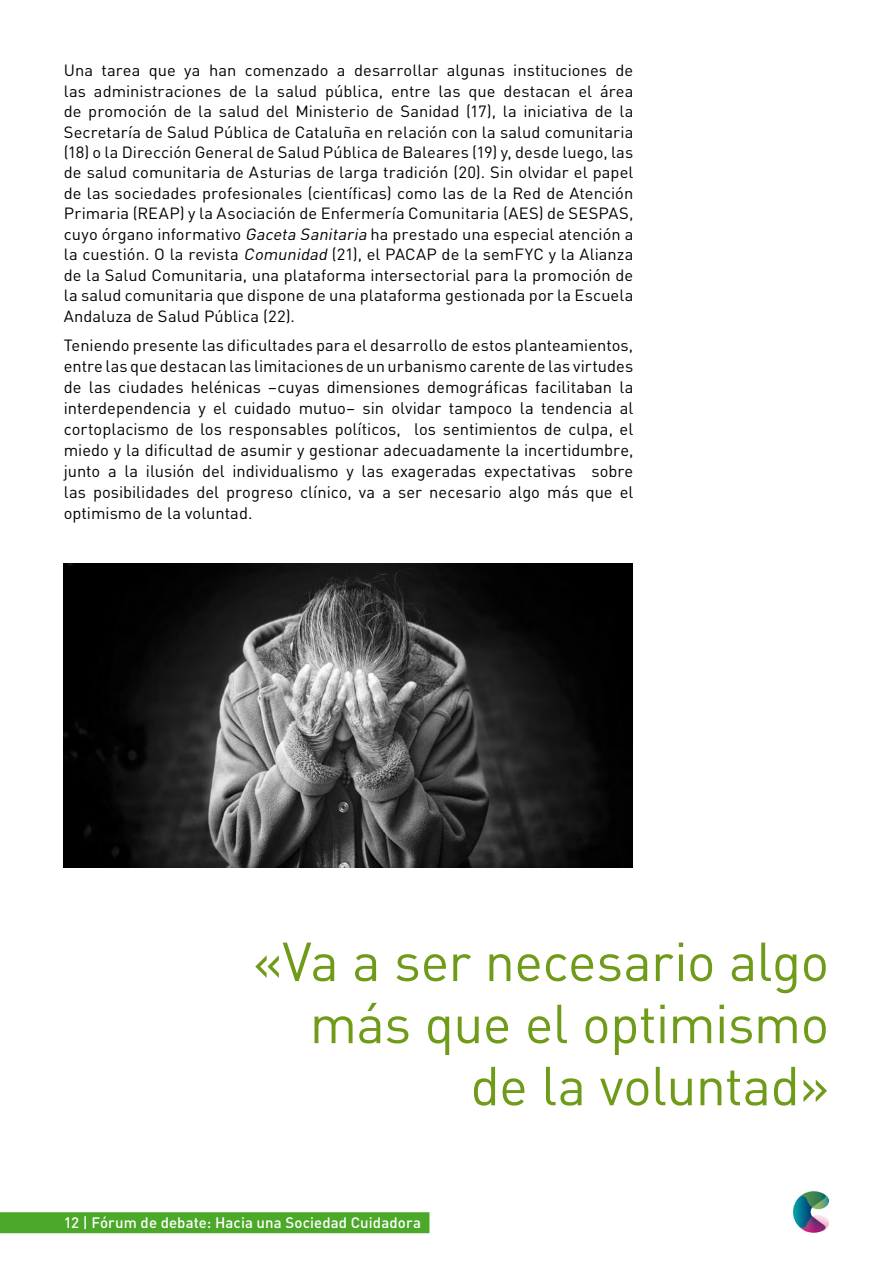
<style>
.page{position:relative;width:893px;height:1263px;background:#fff}
.page>*{position:absolute;margin:0;border:0;box-sizing:border-box;transform-origin:0 0}
.t1{font:54px/62.1px "DIN Pro";letter-spacing:-.015em;color:#6f9b19;text-align:right}
.t2{font:16.5px/21px "DIN Pro";color:#000;text-align:justify}
.t3{font:16.05px/20.4px "DIN Pro";letter-spacing:.005em;color:#000;text-align:justify}
.t4{font:500 15px "DIN Pro";letter-spacing:.005em;color:#fff}
.s1{font-style:italic}
</style>
<div class="page">
<img style="left:793px;top:1191px;width:37px;height:42px">
<img style="left:64px;top:563px;width:568px;height:305px">
<div style="left:0;top:1212px;width:429px;height:21px;background:#4ba829"></div>
<p class="t3" style="left:64px;top:59px;width:571px">Una tarea que ya han comenzado a desarrollar algunas instituciones de las administraciones de la salud pública, entre las que destacan el área de promoción de la salud del Ministerio de Sanidad (17), la iniciativa de la Secretaría de Salud Pública de Cataluña en relación con la salud comunitaria (18) o la Dirección General de Salud Pública de Baleares (19) y, desde luego, las de salud comunitaria de Asturias de larga tradición (20). Sin olvidar el papel de las sociedades profesionales (científicas) como las de la Red de Atención Primaria (REAP) y la Asociación de Enfermería Comunitaria (AES) de SESPAS, cuyo órgano informativo <span class="s1">Gaceta Sanitaria</span> ha prestado una especial atención a la cuestión. O la revista <span class="s1">Comunidad</span> (21), el PACAP de la semFYC y la Alianza de la Salud Comunitaria, una plataforma intersectorial para la promoción de la salud comunitaria que dispone de una plataforma gestionada por la Escuela Andaluza de Salud Pública (22).</p>
<p class="t3" style="left:64px;top:334px;width:571px">Teniendo presente las dificultades para el desarrollo de estos planteamientos,</p>
<p class="t2" style="left:64px;top:355px;width:571px">entre las que destacan las limitaciones de un urbanismo carente de las virtudes de las ciudades helénicas –cuyas dimensiones demográficas facilitaban la interdependencia y el cuidado mutuo– sin olvidar tampoco la tendencia al cortoplacismo de los responsables políticos, los sentimientos de culpa, el miedo y la dificultad de asumir y gestionar adecuadamente la incertidumbre, junto a la ilusión del individualismo y las exageradas expectativas sobre las posibilidades del progreso clínico, va a ser necesario algo más que el optimismo de la voluntad.</p>
<h1 class="t1" style="left:253px;top:928px;width:578px">«Va a ser necesario algo más que el optimismo de la voluntad»</h1>
<p class="t4" style="left:64px;top:1212px;width:359px">12 | Fórum de debate: Hacia una Sociedad Cuidadora</p>
</div>
